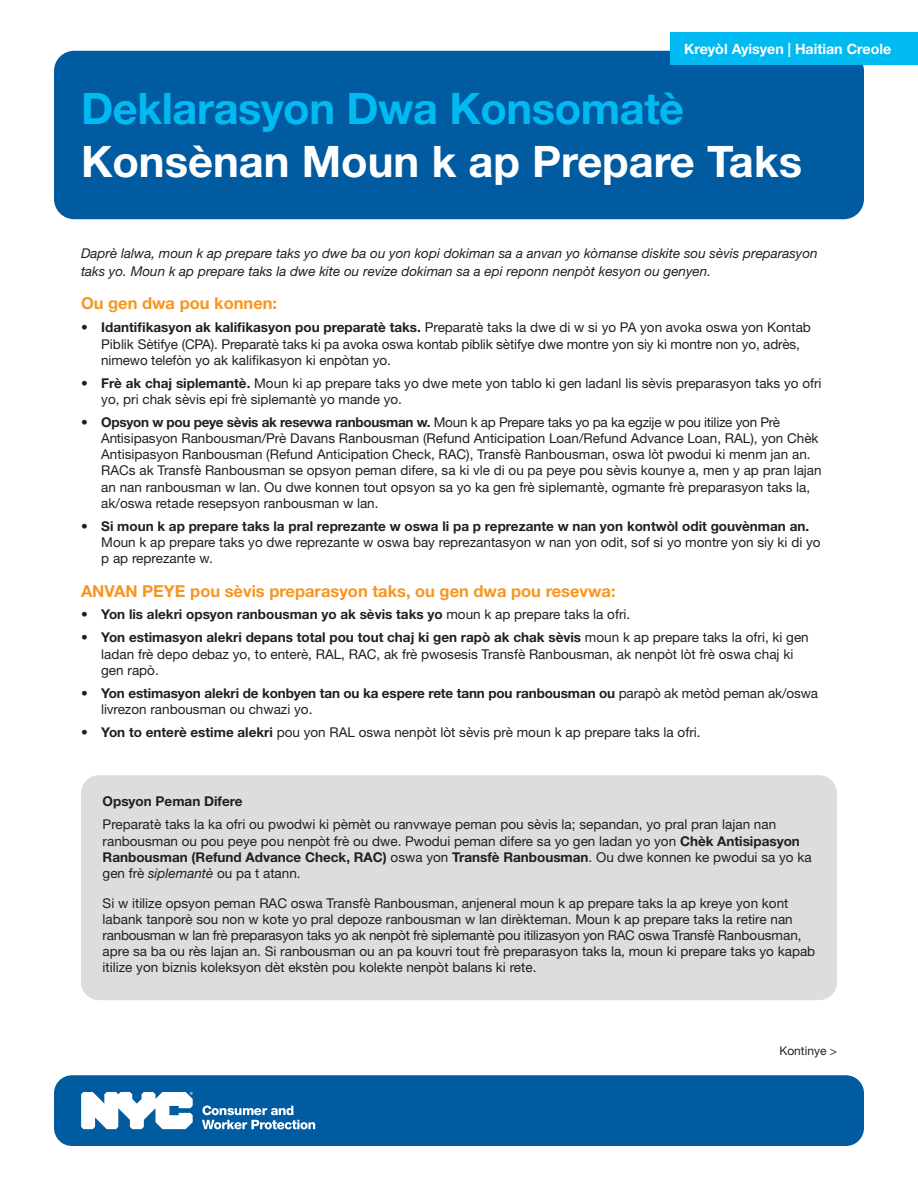
<style>
.page{position:relative;width:918px;height:1188px;background:#fff}
.page>*{position:absolute;margin:0;border:0;box-sizing:border-box;transform-origin:0 0}
.t1{font:700 43.5px "Helvetica Neue LT Std";color:#fff}
.t2{font:700 43.5px "Helvetica Neue LT Std";letter-spacing:-.01em;color:#00baf1}
.t3{font:700 16.5px "Helvetica Neue LT Std";color:#f79521}
.Language{font:700 14.25px "Helvetica Neue LT Std";color:#fff}
.t4{font:13.5px/16.2px "Helvetica Neue LT Std";color:#231f20}
.t5{font:700 13.5px/16.2px "Helvetica Neue LT Std";letter-spacing:-.01em;color:#231f20}
.Body{font:italic 13.5px/18px "Helvetica Neue LT Std";color:#231f20}
.t6{font:12px "Helvetica Neue LT Std";color:#231f20}
.s1{font-weight:700}
.s2{font-weight:400}
.s3{font-style:italic}
</style>
<div class="page">
<div style="left:54px;top:51px;width:810px;height:168px;background:#015ba0;border-radius:20px"></div>
<div style="left:54px;top:1075px;width:810px;height:71px;background:#015ba0;border-radius:18px"></div>
<svg style="left:202px;top:1105px;width:113px;height:24px"></svg>
<svg style="left:81px;top:1092px;width:112px;height:37px"></svg>
<div style="left:81px;top:775px;width:756px;height:225px;background:#dcdddf;border-radius:18px"></div>
<div style="left:671px;top:32px;width:247px;height:33px;background:#00baf1"></div>
<p class="Language" style="left:684px;top:40px;width:209px">Kreyòl Ayisyen | Haitian Creole</p>
<p class="t2" style="left:81px;top:82px;width:605px">Deklarasyon Dwa Konsomatè</p>
<p class="t1" style="left:81px;top:134px;width:723px">Konsènan Moun k ap Prepare Taks</p>
<p class="Body" style="left:81px;top:244px;width:738px">Daprè lalwa, moun k ap prepare taks yo dwe ba ou yon kopi dokiman sa a anvan yo kòmanse diskite sou sèvis preparasyon taks yo. Moun k ap prepare taks la dwe kite ou revize dokiman sa a epi reponn nenpòt kesyon ou genyen.</p>
<p class="t3" style="left:81px;top:293px;width:198px">Ou gen dwa pou konnen:</p>
<p class="t4" style="left:101px;top:319px;width:711px;text-indent:-20px">• <span class="s1">Idantifikasyon ak kalifikasyon pou preparatè taks.</span> Preparatè taks la dwe di w si yo PA yon avoka oswa yon Kontab<br>Piblik Sètifye (CPA). Preparatè taks ki pa avoka oswa kontab piblik sètifye dwe montre yon siy ki montre non yo, adrès, nimewo telefòn yo ak kalifikasyon ki enpòtan yo.</p>
<p class="t4" style="left:101px;top:375px;width:722px;text-indent:-20px">• <span class="s1">Frè ak chaj siplemantè.</span> Moun ki ap prepare taks yo dwe mete yon tablo ki gen ladanl lis sèvis preparasyon taks yo ofri yo, pri chak sèvis epi frè siplemantè yo mande yo.</p>
<p class="t4" style="left:101px;top:414px;width:722px;text-indent:-20px">• <span class="s1">Opsyon w pou peye sèvis ak resevwa ranbousman w.</span> Moun k ap Prepare taks yo pa ka egzije w pou itilize yon Prè Antisipasyon Ranbousman/Prè Davans Ranbousman (Refund Anticipation Loan/Refund Advance Loan, RAL), yon Chèk Antisipasyon Ranbousman (Refund Anticipation Check, RAC), Transfè Ranbousman, oswa lòt pwodui ki menm jan an.<br>RACs ak Transfè Ranbousman se opsyon peman difere, sa ki vle di ou pa peye pou sèvis kounye a, men y ap pran lajan an nan ranbousman w lan. Ou dwe konnen tout opsyon sa yo ka gen frè siplemantè, ogmante frè preparasyon taks la, ak/oswa retade resepsyon ranbousman w lan.</p>
<p class="t4" style="left:101px;top:518px;width:721px;text-indent:-20px">• <span class="s1">Si moun k ap prepare taks la pral reprezante w oswa li pa p reprezante w nan yon kontwòl odit gouvènman an.<br></span>Moun k ap prepare taks yo dwe reprezante w oswa bay reprezantasyon w nan yon odit, sof si yo montre yon siy ki di yo p ap reprezante w.</p>
<p class="t3" style="left:81px;top:580px;width:536px">ANVAN PEYE pou sèvis preparasyon taks, ou gen dwa pou resevwa:</p>
<p class="t5" style="left:81px;top:606px;width:551px"><span class="s2">•</span> Yon lis alekri opsyon ranbousman yo ak sèvis taks yo <span class="s2">moun k ap prepare taks la ofri.</span></p>
<p class="t4" style="left:101px;top:629px;width:709px;text-indent:-20px">• <span class="s1">Yon estimasyon alekri depans total pou tout chaj ki gen rapò ak chak sèvis</span> moun k ap prepare taks la ofri, ki gen ladan frè depo debaz yo, to enterè, RAL, RAC, ak frè pwosesis Transfè Ranbousman, ak nenpòt lòt frè oswa chaj ki gen rapò.</p>
<p class="t5" style="left:101px;top:685px;width:718px;text-indent:-20px"><span class="s2">•</span> Yon estimasyon alekri de konbyen tan ou ka espere rete tann pou ranbousman ou <span class="s2">parapò ak metòd peman ak/oswa livrezon ranbousman ou chwazi yo.</span></p>
<p class="t4" style="left:81px;top:724px;width:621px">• <span class="s1">Yon to enterè estime alekri</span> pou yon RAL oswa nenpòt lòt sèvis prè moun k ap prepare taks la ofri.</p>
<p class="t5" style="left:103px;top:793px;width:141px">Opsyon Peman Difere</p>
<p class="t4" style="left:103px;top:816px;width:711px">Preparatè taks la ka ofri ou pwodwi ki pèmèt ou ranvwaye peman pou sèvis la; sepandan, yo pral pran lajan nan ranbousman ou pou peye pou nenpòt frè ou dwe. Pwodui peman difere sa yo gen ladan yo yon <span class="s1">Chèk Antisipasyon Ranbousman (Refund Advance Check, RAC)</span> oswa yon <span class="s1">Transfè Ranbousman</span>. Ou dwe konnen ke pwodui sa yo ka gen frè <span class="s3">siplemantè</span> ou pa t atann.</p>
<p class="t4" style="left:103px;top:895px;width:714px">Si w itilize opsyon peman RAC oswa Transfè Ranbousman, anjeneral moun k ap prepare taks la ap kreye yon kont labank tanporè sou non w kote yo pral depoze ranbousman w lan dirèkteman. Moun k ap prepare taks la retire nan ranbousman w lan frè preparasyon taks yo ak nenpòt frè siplemantè pou itilizasyon yon RAC oswa Transfè Ranbousman, apre sa ba ou rès lajan an. Si ranbousman ou an pa kouvri tout frè preparasyon taks la, moun ki prepare taks yo kapab itilize yon biznis koleksyon dèt ekstèn pou kolekte nenpòt balans ki rete.</p>
<p class="t6" style="left:779px;top:1043px;width:59px">Kontinye &gt;</p>
</div>
